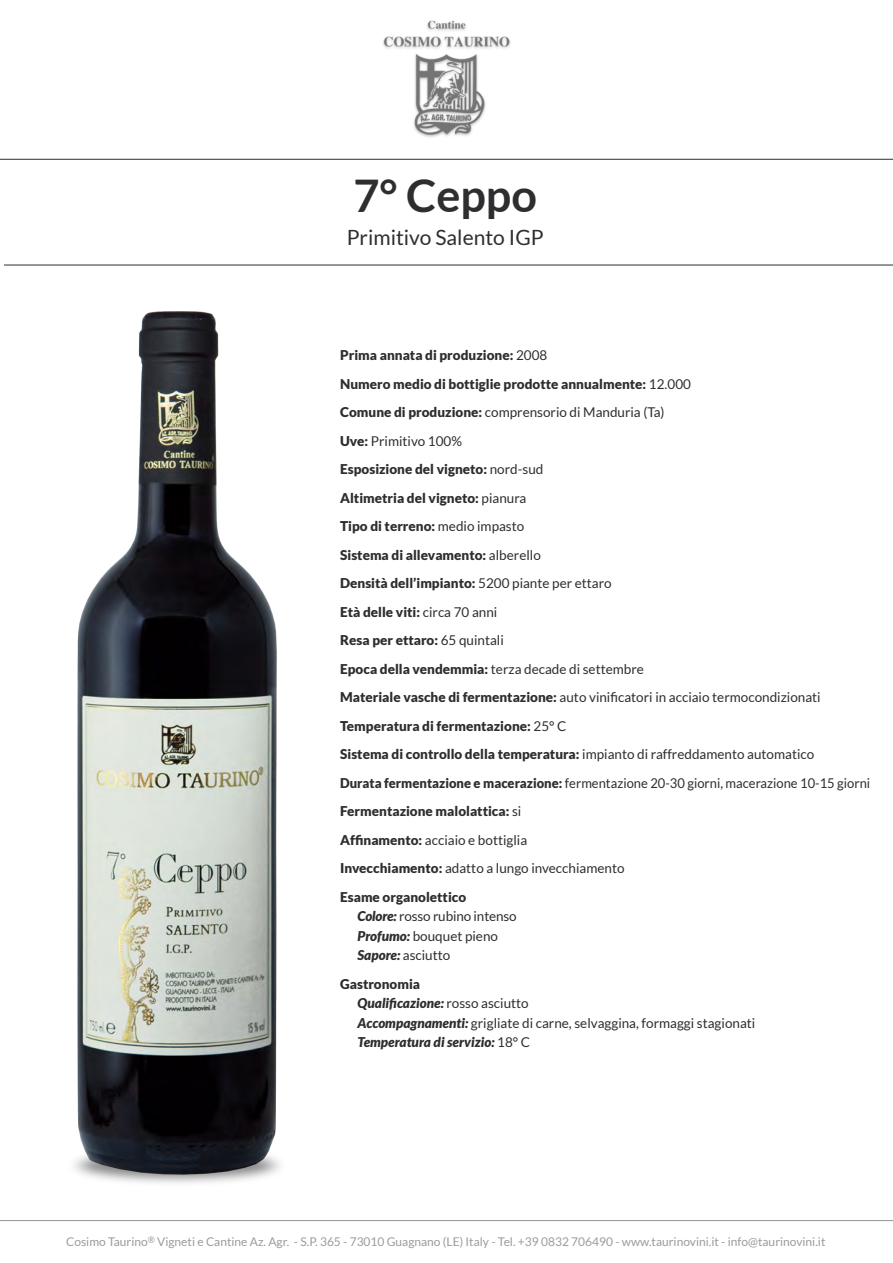
<style>
.page{position:relative;width:893px;height:1263px;background:#fff}
.page>*{position:absolute;margin:0;border:0;box-sizing:border-box;transform-origin:0 0}
.t1{font:700 45px "Lato";color:#2e2e30}
.t2{font:21px "Lato";color:#2e2e30}
.t3{font:900 13.5px/28.5px "Lato";color:#2e2e30}
.t4{font:13.5px/19.5px "Lato";color:#2e2e30}
.t5{font:12px "Lato";color:#9b9b9b}
.s1{font-weight:400}
.s2{font-weight:900;font-style:italic}
.s3{font-weight:900}
</style>
<div class="page">
<img style="left:383px;top:20px;width:128px;height:117px">
<img style="left:74px;top:311px;width:206px;height:873px">
<hr style="left:4px;top:265px;width:889px;height:1px;background:#2e2e30">
<hr style="left:0;top:159px;width:893px;height:1px;background:#2e2e30">
<hr style="left:0;top:1220px;width:893px;height:1px;background:#939393">
<h1 class="t1" style="left:353px;top:170px;width:185px">7° Ceppo</h1>
<h2 class="t2" style="left:347px;top:226px;width:198px">Primitivo Salento IGP</h2>
<p class="t3" style="left:340px;top:341px;width:531px">Prima annata di produzione: <span class="s1">2008<br></span>Numero medio di bottiglie prodotte annualmente: <span class="s1">12.000<br></span>Comune di produzione: <span class="s1">comprensorio di Manduria (Ta)<br></span>Uve: <span class="s1">Primitivo 100%<br></span>Esposizione del vigneto: <span class="s1">nord-sud<br></span>Altimetria del vigneto: <span class="s1">pianura<br></span>Tipo di terreno: <span class="s1">medio impasto<br></span>Sistema di allevamento: <span class="s1">alberello<br></span>Densità dell’impianto: <span class="s1">5200 piante per ettaro<br></span>Età delle viti: <span class="s1">circa 70 anni<br></span>Resa per ettaro: <span class="s1">65 quintali<br></span>Epoca della vendemmia: <span class="s1">terza decade di settembre<br></span>Materiale vasche di fermentazione: <span class="s1">auto vinificatori in acciaio termocondizionati </span>Temperatura di fermentazione: <span class="s1">25° C<br></span>Sistema di controllo della temperatura: <span class="s1">impianto di raffreddamento automatico<br></span>Durata fermentazione e macerazione: <span class="s1">fermentazione 20-30 giorni, macerazione 10-15 giorni </span>Fermentazione malolattica: <span class="s1">si<br></span>Affinamento: <span class="s1">acciaio e bottiglia<br></span>Invecchiamento: <span class="s1">adatto a lungo invecchiamento<br></span>Esame organolettico</p>
<p class="t4" style="left:358px;top:907px;width:161px"><span class="s2">Colore:</span> rosso rubino intenso<br><span class="s2">Profumo:</span> bouquet pieno<br><span class="s2">Sapore:</span> asciutto</p>
<p class="t4" style="left:358px;top:974px;width:399px;text-indent:-17px"><span class="s3">Gastronomia<br></span><span class="s2">Qualificazione:</span> rosso asciutto<br><span class="s2">Accompagnamenti:</span> grigliate di carne, selvaggina, formaggi stagionati <span class="s2">Temperatura di servizio:</span> 18° C</p>
<p class="t5" style="left:66px;top:1235px;width:761px">Cosimo Taurino<sup>®</sup> Vigneti e Cantine Az. Agr. - S.P. 365 - 73010 Guagnano (LE) Italy - Tel. +39 0832 706490 - www.taurinovini.it - info@taurinovini.it</p>
</div>
